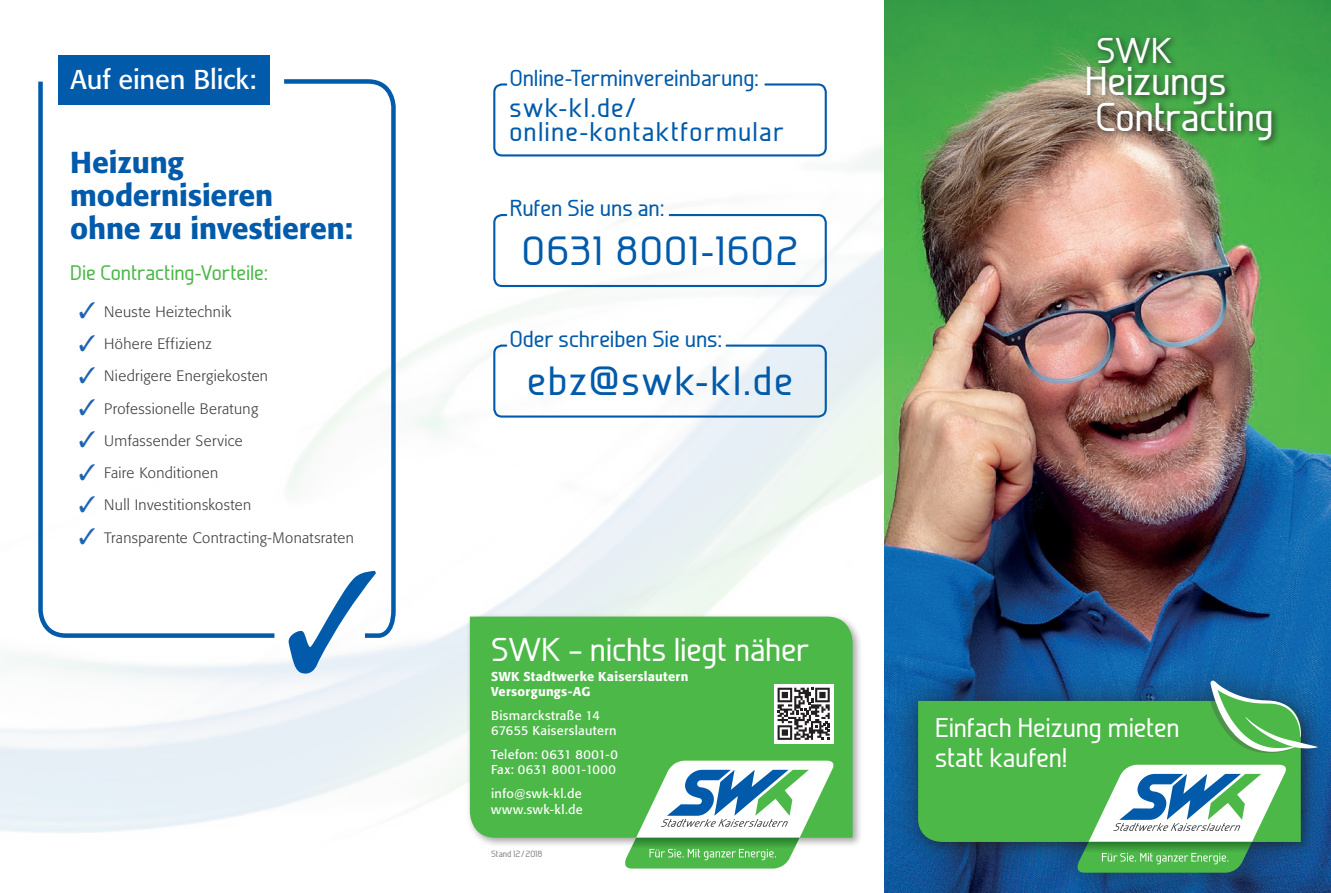
<style>
.page{position:relative;width:1331px;height:893px;background:#fff}
.page>*{position:absolute;margin:0;border:0;box-sizing:border-box;transform-origin:0 0}
.t1{font:500 40.8px "Galette";letter-spacing:.045em;color:#015aaa}
.t2{font:500 40.2px/35.7px "Galette";letter-spacing:-.01em;color:#fff}
.t3{font:500 35.85px "Galette";color:#fff}
.t4{font:500 33px "Galette";letter-spacing:-.005em;color:#fff}
.t5{font:500 30px/33px "Formata";letter-spacing:-.005em;color:#015aaa}
.t6{font:500 27px/24px "Galette";letter-spacing:.045em;color:#015aaa}
.t7{font:500 27px/30px "Galette";letter-spacing:-.005em;color:#fff}
.t8{font:27px "Formata";letter-spacing:-.005em;color:#fff}
.t9{font:500 23.1px "Galette";letter-spacing:-.005em;color:#015aaa}
.t10{font:500 21px "Galette";letter-spacing:-.005em;color:#4cb848}
.t11{font:300 15px "Formata";letter-spacing:.025em;color:#3e3e3f}
.t12{font:12.75px/15.3px "Formata";letter-spacing:.025em;color:#fff}
.t13{font:500 12.75px/15.3px "Formata";letter-spacing:.025em;color:#fff}
.t14{font:500 9px "Galette";letter-spacing:.005em;color:#808285}
.s1{color:#2064b1}
</style>
<div class="page">
<img style="left:0;top:55px;width:884px;height:778px">
<img style="left:884px;top:0;width:447px;height:893px">
<div style="left:493px;top:214px;width:334px;height:73px;border:2px solid #015aaa;border-radius:8px"></div>
<div style="left:493px;top:83px;width:334px;height:73px;border:2px solid #015aaa;border-radius:8px"></div>
<div style="left:493px;top:345px;width:334px;height:73px;border:2px solid #015aaa;border-radius:8px"></div>
<div style="left:1094px;top:33px;width:85px;height:38px;background:#231f20;opacity:.75"></div>
<div style="left:1084px;top:63px;width:149px;height:50px;background:#231f20;opacity:.75"></div>
<div style="left:1094px;top:99px;width:186px;height:49px;background:#231f20;opacity:.75"></div>
<div style="left:58px;top:55px;width:211px;height:49px;background:#015aaa"></div>
<svg style="left:36px;top:77px;width:243px;height:563px"></svg>
<svg style="left:280px;top:77px;width:118px;height:563px"></svg>
<svg style="left:289px;top:571px;width:87px;height:103px"></svg>
<div style="left:886px;top:652px;width:445px;height:241px;background:#231f20;opacity:.6"></div>
<div style="left:914px;top:697px;width:397px;height:155px;background:#231f20;opacity:.4"></div>
<div style="left:918px;top:701px;width:383px;height:141px;background:#4cb848"></div>
<svg style="left:1073px;top:765px;width:213px;height:108px"></svg>
<svg style="left:1210px;top:680px;width:107px;height:75px;background:#53a080"></svg>
<div style="left:466px;top:613px;width:397px;height:235px;background:#231f20;opacity:.4"></div>
<div style="left:470px;top:617px;width:383px;height:221px;background:#4cb848"></div>
<svg style="left:621px;top:761px;width:212px;height:108px"></svg>
<div style="left:774px;top:684px;width:59px;height:60px;background:#fff"></div>
<svg style="left:778px;top:688px;width:52px;height:52px"></svg>
<h3 class="t8" style="left:71px;top:64px;width:187px">Auf einen Blick:</h3>
<h3 class="t5" style="left:70px;top:146px;width:284px">Heizung modernisieren<br>ohne zu investieren:</h3>
<h3 class="t10" style="left:70px;top:260px;width:200px">Die Contracting-Vorteile:</h3>
<p class="t11" style="left:79px;top:303px;width:154px"><span class="s1">✓</span> Neuste Heiztechnik</p>
<p class="t11" style="left:79px;top:335px;width:135px"><span class="s1">✓</span> Höhere Effizienz</p>
<p class="t11" style="left:79px;top:367px;width:191px"><span class="s1">✓</span> Niedrigere Energiekosten</p>
<p class="t11" style="left:79px;top:400px;width:181px"><span class="s1">✓</span> Professionelle Beratung</p>
<p class="t11" style="left:79px;top:432px;width:165px"><span class="s1">✓</span> Umfassender Service</p>
<p class="t11" style="left:79px;top:464px;width:141px"><span class="s1">✓</span> Faire Konditionen</p>
<p class="t11" style="left:79px;top:496px;width:174px"><span class="s1">✓</span> Null Investitionskosten</p>
<p class="t11" style="left:79px;top:529px;width:277px"><span class="s1">✓</span> Transparente Contracting-Monatsraten</p>
<h3 class="t9" style="left:510px;top:64px;width:251px">Online-Terminvereinbarung:</h3>
<h3 class="t6" style="left:509px;top:96px;width:276px">swk-kl.de/ online-kontaktformular</h3>
<h3 class="t9" style="left:510px;top:194px;width:156px">Rufen Sie uns an:</h3>
<h1 class="t1" style="left:522px;top:226px;width:277px">0631 8001-1602</h1>
<h3 class="t9" style="left:510px;top:325px;width:214px">Oder schreiben Sie uns:</h3>
<h1 class="t1" style="left:527px;top:356px;width:267px">ebz@swk-kl.de</h1>
<h3 class="t4" style="left:491px;top:630px;width:320px">SWK – nichts liegt näher</h3>
<p class="t13" style="left:491px;top:669px;width:199px">SWK Stadtwerke Kaiserslautern<br>Versorgungs-AG</p>
<p class="t12" style="left:491px;top:708px;width:127px">Bismarckstraße 14<br>67655 Kaiserslautern</p>
<p class="t12" style="left:491px;top:747px;width:128px">Telefon: 0631 8001-0<br>Fax: 0631 8001-1000</p>
<p class="t12" style="left:491px;top:786px;width:93px">info@swk-kl.de www.swk-kl.de</p>
<p class="t14" style="left:491px;top:849px;width:53px">Stand 12/2018</p>
<h3 class="t3" style="left:1096px;top:28px;width:77px">SWK</h3>
<h2 class="t2" style="left:1085px;top:62px;width:190px">Heizungs<br>Contracting</h2>
<h3 class="t7" style="left:935px;top:712px;width:246px">Einfach Heizung mieten statt kaufen!</h3>
</div>
